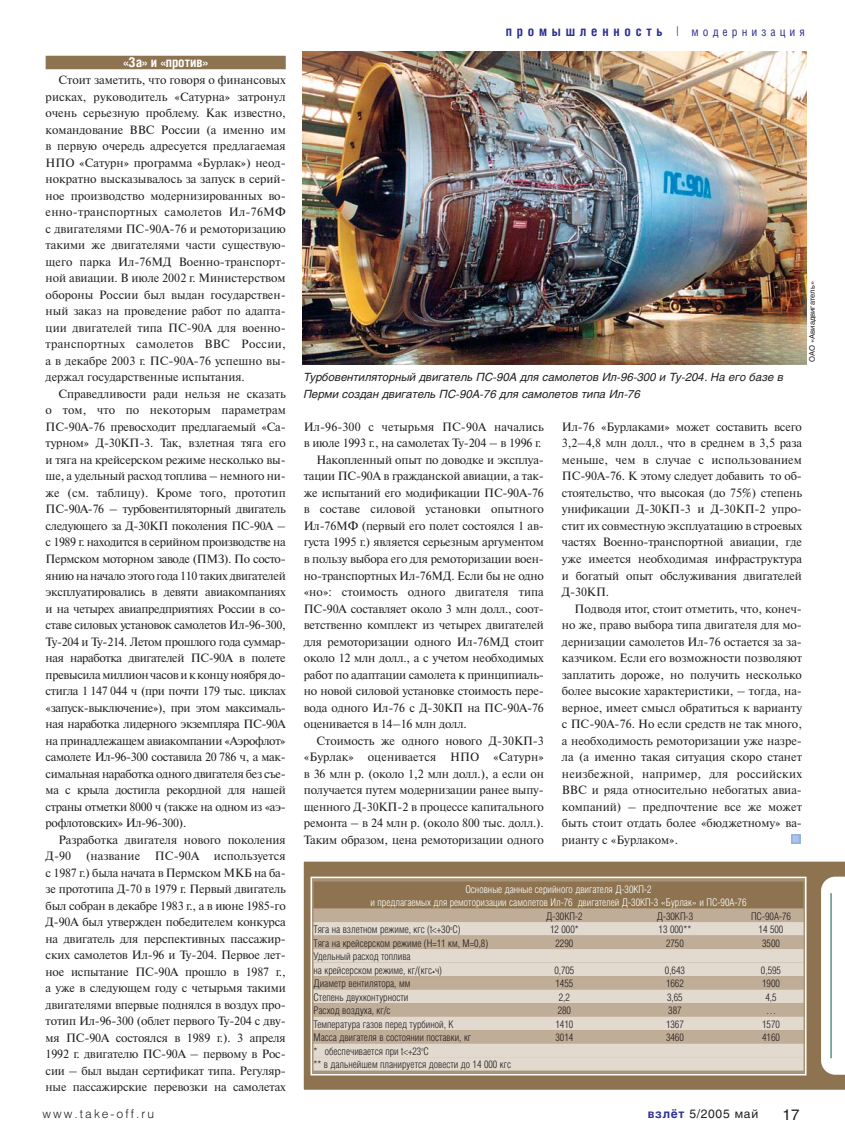
<style>
.page{position:relative;width:845px;height:1144px;background:#fff}
.page>*{position:absolute;margin:0;border:0;box-sizing:border-box;transform-origin:0 0}
.t1{font:15px "Helios";color:#231f20}
.t2{font:700 13.5px "Helios Cond";letter-spacing:.355em;color:#2e3092}
.t3{font:700 13.5px "Helios Cond";color:#fff}
.t4{font:12px/16.5px "Newton C";letter-spacing:-.015em;color:#231f20;text-align:justify}
.t5{font:12px "Newton C";letter-spacing:.005em;color:#231f20}
.t6{font:12px "Newton C";letter-spacing:.01em;color:#231f20}
.t7{font:300 12px "Helios";letter-spacing:.165em;color:#231f20}
.t8{font:12px "Helios";letter-spacing:.055em;color:#231f20}
.t9{font:italic 11.25px/16.5px "Helios";color:#231f20}
.t10{font:300 10.5px/13.5px "Helios Cond";color:#231f20}
.t11{font:300 10.5px/13.5px "Helios Cond";color:#fff;text-align:center}
.t12{font:900 8.7px "Helios";color:#b3c8e8}
.t13{font:7.5px "Helios";color:#231f20}
.s1{font-weight:300}
.s2{font-weight:400;font-size:12px}
.s3{font-size:7.5px}
.s4{font-weight:700;color:#2e3092}
</style>
<div class="page">
<img style="left:45px;top:51px;width:800px;height:1039px">
<p class="t3" style="left:124px;top:57px;width:86px">«За» и «против»</p>
<p class="t4" style="left:46px;top:73px;width:242px;text-indent:13px">Стоит заметить, что говоря о финансовых рисках, руководитель «Сатурна» затронул очень серьезную проблему. Как известно, командование ВВС России (а именно им в первую очередь адресуется предлагаемая НПО «Сатурн» программа «Бурлак») неод&shy;нократно высказывалось за запуск в серий&shy;ное производство модернизированных во&shy;енно-транспортных самолетов Ил-76МФ с двигателями ПС-90А-76 и ремоторизацию такими же двигателями части существую&shy;щего парка Ил-76МД Военно-транспорт&shy;ной авиации. В июле 2002 г. Министерством обороны России был выдан государствен&shy;ный заказ на проведение работ по адапта&shy;ции двигателей типа ПС-90А для военно&shy;транспортных самолетов ВВС России, а в декабре 2003 г. ПС-90А-76 успешно вы&shy;держал государственные испытания.</p>
<p class="t4" style="left:46px;top:387px;width:242px;text-indent:13px">Справедливости ради нельзя не сказать о том, что по некоторым параметрам ПС-90А-76 превосходит предлагаемый «Са&shy;турном» Д-30КП-3. Так, взлетная тяга его и тяга на крейсерском режиме несколько вы&shy;ше, а удельный расход топлива – немного ни&shy;же (см. таблицу). Кроме того, прототип ПС-90А-76 – турбовентиляторный двигатель следующего за Д-30КП поколения ПС-90А – с 1989 г. находится в серийном производстве на Пермском моторном заводе (ПМЗ). По состо&shy;янию на начало этого года 110 таких двигателей эксплуатировались в девяти авиакомпаниях и на четырех авиапредприятиях России в со&shy;ставе силовых установок самолетов Ил-96-300, Ту-204 и Ту-214. Летом прошлого года суммар&shy;ная наработка двигателей ПС-90А в полете превысила миллион часов и к концу ноября до&shy;стигла 1 147 044 ч (при почти 179 тыс. циклах «запуск-выключение»), при этом максималь&shy;ная наработка лидерного экземпляра ПС-90А на принадлежащем авиакомпании «Аэрофлот» самолете Ил-96-300 составила 20 786 ч, а мак&shy;симальная наработка одного двигателя без съе&shy;ма с крыла достигла рекордной для нашей страны отметки 8000 ч (также на одном из «аэ&shy;рофлотовских» Ил-96-300).</p>
<p class="t4" style="left:46px;top:832px;width:242px;text-indent:13px">Разработка двигателя нового поколения Д-90 (название ПС-90А используется с 1987 г.) была начата в Пермском МКБ на ба&shy;зе прототипа Д-70 в 1979 г. Первый двигатель был собран в декабре 1983 г., а в июне 1985-го Д-90А был утвержден победителем конкурса на двигатель для перспективных пассажир&shy;ских самолетов Ил-96 и Ту-204. Первое лет&shy;ное испытание ПС-90А прошло в 1987 г., а уже в следующем году с четырьмя такими двигателями впервые поднялся в воздух про&shy;тотип Ил-96-300 (облет первого Ту-204 с дву&shy;мя ПС-90А состоялся в 1989 г.). 3 апреля 1992 г. двигателю ПС-90А – первому в Рос&shy;сии – был выдан сертификат типа. Регуляр&shy;ные пассажирские перевозки на самолетах</p>
<p class="t2" style="left:506px;top:26px;width:301px">промышленность <span class="s1">|</span> <span class="s2">модернизация</span></p>
<p class="t9" style="left:304px;top:370px;width:481px">Турбовентиляторный двигатель ПС-90А для самолетов Ил-96-300 и Ту-204. На его базе в<br>Перми создан двигатель ПС-90А-76 для самолетов типа Ил-76</p>
<p class="t13" style="left:809px;top:362px;width:82px;rotate:-90deg">ОАО «Авиадвигатель»</p>
<p class="t5" style="left:304px;top:422px;width:242px">Ил-96-300 с четырьмя ПС-90А начались</p>
<p class="t4" style="left:304px;top:436px;width:239px">в июле 1993 г., на самолетах Ту-204 – в 1996 г.</p>
<p class="t4" style="left:317px;top:453px;width:229px">Накопленный опыт по доводке и эксплуа-</p>
<p class="t4" style="left:304px;top:469px;width:242px">тации ПС-90А в гражданской авиации, а так-</p>
<p class="t4" style="left:304px;top:486px;width:242px">же испытаний его модификации ПС-90А-76</p>
<p class="t5" style="left:304px;top:505px;width:242px">в составе силовой установки опытного</p>
<p class="t4" style="left:304px;top:519px;width:242px">Ил-76МФ (первый его полет состоялся 1 ав-</p>
<p class="t4" style="left:304px;top:535px;width:242px">густа 1995 г.) является серьезным аргументом</p>
<p class="t4" style="left:304px;top:552px;width:242px">в пользу выбора его для ремоторизации воен-</p>
<p class="t4" style="left:304px;top:568px;width:242px">но-транспортных Ил-76МД. Если бы не одно</p>
<p class="t5" style="left:304px;top:587px;width:242px">«но»: стоимость одного двигателя типа</p>
<p class="t4" style="left:304px;top:601px;width:242px">ПС-90А составляет около 3 млн долл., соот-</p>
<p class="t4" style="left:304px;top:618px;width:242px">ветственно комплект из четырех двигателей</p>
<p class="t4" style="left:304px;top:634px;width:242px">для ремоторизации одного Ил-76МД стоит</p>
<p class="t4" style="left:304px;top:651px;width:242px">около 12 млн долл., а с учетом необходимых</p>
<p class="t4" style="left:304px;top:667px;width:242px">работ по адаптации самолета к принципиаль-</p>
<p class="t4" style="left:304px;top:684px;width:242px">но новой силовой установке стоимость пере-</p>
<p class="t4" style="left:304px;top:700px;width:242px">вода одного Ил-76 с Д-30КП на ПС-90А-76</p>
<p class="t4" style="left:304px;top:717px;width:164px">оценивается в 14–16 млн долл.</p>
<p class="t4" style="left:317px;top:733px;width:229px">Стоимость же одного нового Д-30КП-3</p>
<p class="t6" style="left:304px;top:752px;width:242px">«Бурлак» оценивается НПО «Сатурн»</p>
<p class="t4" style="left:304px;top:766px;width:242px">в 36 млн р. (около 1,2 млн долл.), а если он</p>
<p class="t4" style="left:304px;top:783px;width:242px">получается путем модернизации ранее выпу-</p>
<p class="t4" style="left:304px;top:799px;width:242px">щенного Д-30КП-2 в процессе капитального</p>
<p class="t4" style="left:304px;top:816px;width:242px">ремонта – в 24 млн р. (около 800 тыс. долл.).</p>
<p class="t4" style="left:304px;top:832px;width:242px">Таким образом, цена ремоторизации одного</p>
<p class="t4" style="left:562px;top:420px;width:242px">Ил-76 «Бурлаками» может составить всего 3,2–4,8 млн долл., что в среднем в 3,5 раза меньше, чем в случае с использованием ПС-90А-76. К этому следует добавить то об&shy;стоятельство, что высокая (до 75%) степень унификации Д-30КП-3 и Д-30КП-2 упро&shy;стит их совместную эксплуатацию в строевых частях Военно-транспортной авиации, где уже имеется необходимая инфраструктура и богатый опыт обслуживания двигателей Д-30КП.</p>
<p class="t4" style="left:562px;top:601px;width:242px;text-indent:13px">Подводя итог, стоит отметить, что, конеч&shy;но же, право выбора типа двигателя для мо&shy;дернизации самолетов Ил-76 остается за за&shy;казчиком. Если его возможности позволяют заплатить дороже, но получить несколько более высокие характеристики, – тогда, на&shy;верное, имеет смысл обратиться к варианту с ПС-90А-76. Но если средств не так много, а необходимость ремоторизации уже назре&shy;ла (а именно такая ситуация скоро станет неизбежной, например, для российских ВВС и ряда относительно небогатых авиа&shy;компаний) – предпочтение все же может быть стоит отдать более «бюджетному» ва&shy;рианту с «Бурлаком».</p>
<p class="t12" style="left:793px;top:835px;width:8px">B</p>
<p class="t11" style="left:371px;top:883px;width:377px">Основные данные серийного двигателя Д-30КП-2<br>и предлагаемых для ремоторизации самолетов Ил-76 двигателей Д-30КП-3 «Бурлак» и ПС-90А-76</p>
<p class="t10" style="left:546px;top:910px;width:38px">Д-30КП-2</p>
<p class="t10" style="left:657px;top:910px;width:38px">Д-30КП-3</p>
<p class="t10" style="left:751px;top:910px;width:42px">ПС-90А-76</p>
<p class="t10" style="left:314px;top:924px;width:149px">Тяга на взлетном режиме, кгс (t&lt;+30<sup>о</sup>С)</p>
<p class="t10" style="left:550px;top:924px;width:30px">12 000*</p>
<p class="t10" style="left:659px;top:924px;width:34px">13 000**</p>
<p class="t10" style="left:759px;top:924px;width:26px">14 500</p>
<p class="t10" style="left:314px;top:937px;width:176px">Тяга на крейсерском режиме (Н=11 км, М=0,8)</p>
<p class="t10" style="left:555px;top:937px;width:19px">2290</p>
<p class="t10" style="left:666px;top:937px;width:19px">2750</p>
<p class="t10" style="left:762px;top:937px;width:19px">3500</p>
<p class="t10" style="left:314px;top:951px;width:130px">Удельный расход топлива<br>на крейсерском режиме, кг/(кгс<span class="s3">•</span>ч)</p>
<p class="t10" style="left:554px;top:964px;width:22px">0,705</p>
<p class="t10" style="left:665px;top:964px;width:22px">0,643</p>
<p class="t10" style="left:761px;top:964px;width:22px">0,595</p>
<p class="t10" style="left:314px;top:978px;width:98px">Диаметр вентилятора, мм</p>
<p class="t10" style="left:555px;top:978px;width:19px">1455</p>
<p class="t10" style="left:666px;top:978px;width:19px">1662</p>
<p class="t10" style="left:762px;top:978px;width:19px">1900</p>
<p class="t10" style="left:314px;top:991px;width:96px">Степень двухконтурности</p>
<p class="t10" style="left:559px;top:991px;width:13px">2,2</p>
<p class="t10" style="left:667px;top:991px;width:17px">3,65</p>
<p class="t10" style="left:765px;top:991px;width:13px">4,5</p>
<p class="t10" style="left:314px;top:1005px;width:79px">Расход воздуха, кг/с</p>
<p class="t10" style="left:558px;top:1005px;width:15px">280</p>
<p class="t10" style="left:668px;top:1005px;width:15px">387</p>
<p class="t10" style="left:766px;top:1005px;width:12px">…</p>
<p class="t10" style="left:314px;top:1018px;width:141px">Температура газов перед турбиной, К</p>
<p class="t10" style="left:555px;top:1018px;width:19px">1410</p>
<p class="t10" style="left:666px;top:1018px;width:19px">1367</p>
<p class="t10" style="left:762px;top:1018px;width:19px">1570</p>
<p class="t10" style="left:314px;top:1032px;width:159px">Масса двигателя в состоянии поставки, кг</p>
<p class="t10" style="left:555px;top:1032px;width:19px">3014</p>
<p class="t10" style="left:666px;top:1032px;width:19px">3460</p>
<p class="t10" style="left:762px;top:1032px;width:19px">4160</p>
<p class="t10" style="left:314px;top:1045px;width:199px">* обеспечивается при t&lt;+23<sup>о</sup>С<br>** в дальнейшем планируется довести до 14 000 кгс</p>
<p class="t7" style="left:43px;top:1108px;width:113px">www.take-off.ru</p>
<p class="t8" style="left:648px;top:1108px;width:112px"><span class="s4">взлёт</span> 5/2005 май</p>
<p class="t1" style="left:783px;top:1108px;width:18px">17</p>
</div>
